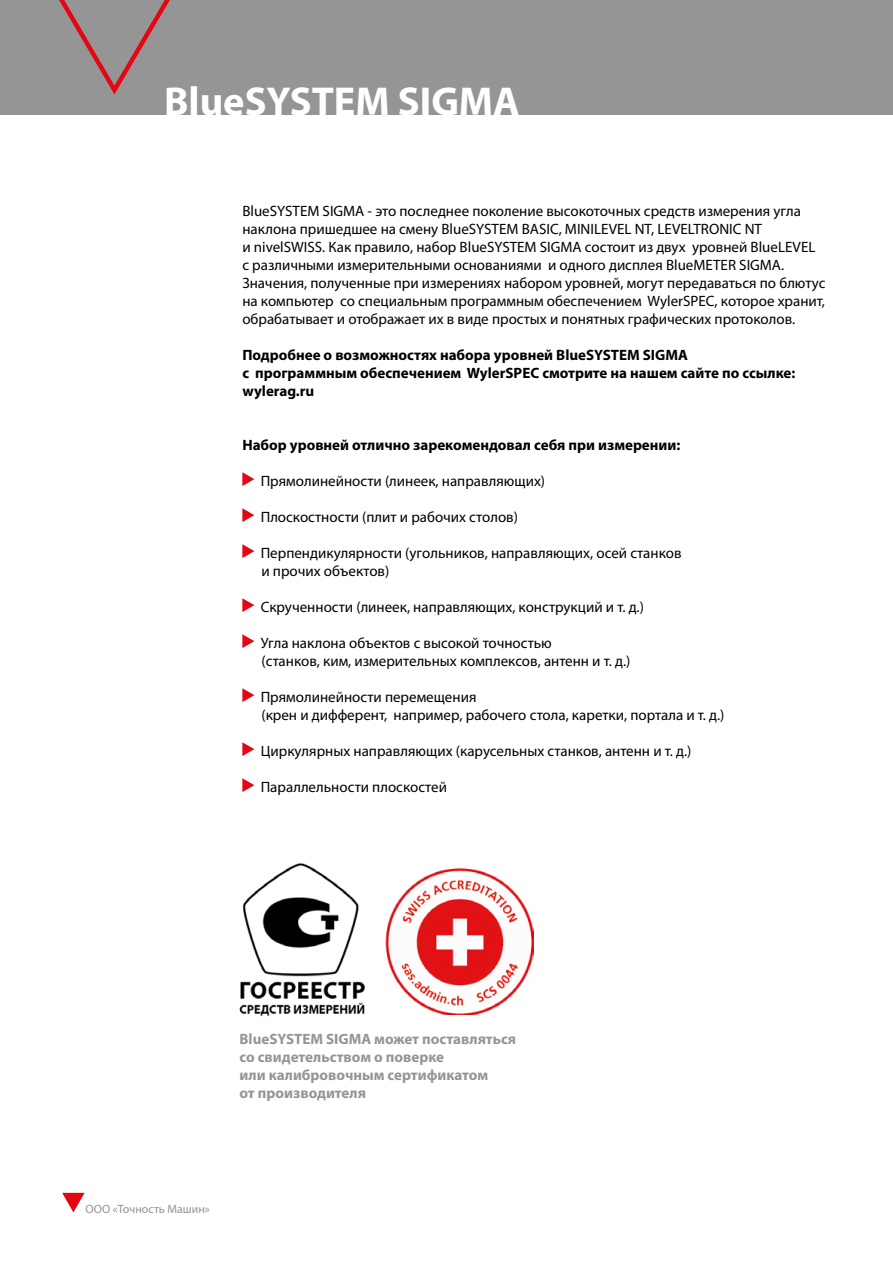
<style>
.page{position:relative;width:893px;height:1263px;background:#fff}
.page>*{position:absolute;margin:0;border:0;box-sizing:border-box;transform-origin:0 0}
.t1{font:700 40.5px "Myriad Pro";color:#fff}
.t2{font:15px/18px "Myriad Pro";color:#000}
.t3{font:700 15px/18px "Myriad Pro";color:#000}
.t4{font:700 15px/18px "Myriad Pro";color:#969595}
.t5{font:12px "Myriad Pro";color:#969595}
</style>
<div class="page">
<svg style="left:62px;top:1193px;width:23px;height:19px"></svg>
<svg style="left:242px;top:472px;width:12px;height:14px"></svg>
<svg style="left:242px;top:508px;width:12px;height:14px"></svg>
<svg style="left:242px;top:544px;width:12px;height:14px"></svg>
<svg style="left:242px;top:598px;width:12px;height:14px"></svg>
<svg style="left:242px;top:634px;width:12px;height:14px"></svg>
<svg style="left:242px;top:688px;width:12px;height:14px"></svg>
<svg style="left:242px;top:742px;width:12px;height:14px"></svg>
<svg style="left:242px;top:778px;width:12px;height:14px"></svg>
<img style="left:385px;top:867px;width:148px;height:148px">
<img style="left:239px;top:863px;width:126px;height:154px">
<div style="left:0;top:0;width:893px;height:115px;background:#969595"></div>
<svg style="left:59px;top:0;width:111px;height:95px"></svg>
<h1 class="t1" style="left:164px;top:75px;width:357px">BlueSYSTEM SIGMA</h1>
<p class="t2" style="left:242px;top:202px;width:585px">BlueSYSTEM SIGMA - это последнее поколение высокоточных средств измерения угла наклона пришедшее на смену BlueSYSTEM BASIC, MINILEVEL NT, LEVELTRONIC NT<br>и nivelSWISS. Как правило, набор BlueSYSTEM SIGMA состоит из двух уровней BlueLEVEL с различными измерительными основаниями и одного дисплея BlueMETER SIGMA.<br>Значения, полученные при измерениях набором уровней, могут передаваться по блютус на компьютер со специальным программным обеспечением WylerSPEC, которое хранит, обрабатывает и отображает их в виде простых и понятных графических протоколов.</p>
<p class="t3" style="left:242px;top:345px;width:554px">Подробнее о возможностях набора уровней BlueSYSTEM SIGMA<br>с программным обеспечением WylerSPEC смотрите на нашем сайте по ссылке: wylerag.ru</p>
<p class="t3" style="left:242px;top:435px;width:439px">Набор уровней отлично зарекомендовал себя при измерении:</p>
<p class="t2" style="left:261px;top:472px;width:286px">Прямолинейности (линеек, направляющих)</p>
<p class="t2" style="left:261px;top:508px;width:259px">Плоскостности (плит и рабочих столов)</p>
<p class="t2" style="left:261px;top:544px;width:422px">Перпендикулярности (угольников, направляющих, осей станков и прочих объектов)</p>
<p class="t2" style="left:261px;top:598px;width:385px">Скрученности (линеек, направляющих, конструкций и т. д.)</p>
<p class="t2" style="left:261px;top:634px;width:371px">Угла наклона объектов с высокой точностью<br>(станков, ким, измерительных комплексов, антенн и т. д.)</p>
<p class="t2" style="left:261px;top:688px;width:465px">Прямолинейности перемещения<br>(крен и дифферент, например, рабочего стола, каретки, портала и т. д.)</p>
<p class="t2" style="left:261px;top:742px;width:432px">Циркулярных направляющих (карусельных станков, антенн и т. д.)</p>
<p class="t2" style="left:261px;top:778px;width:188px">Параллельности плоскостей</p>
<p class="t4" style="left:240px;top:1029px;width:278px">BlueSYSTEM SIGMA может поставляться со свидетельством о поверке<br>или калибровочным сертификатом<br>от производителя</p>
<p class="t5" style="left:85px;top:1201px;width:126px">ООО «Точность Машин»</p>
</div>
